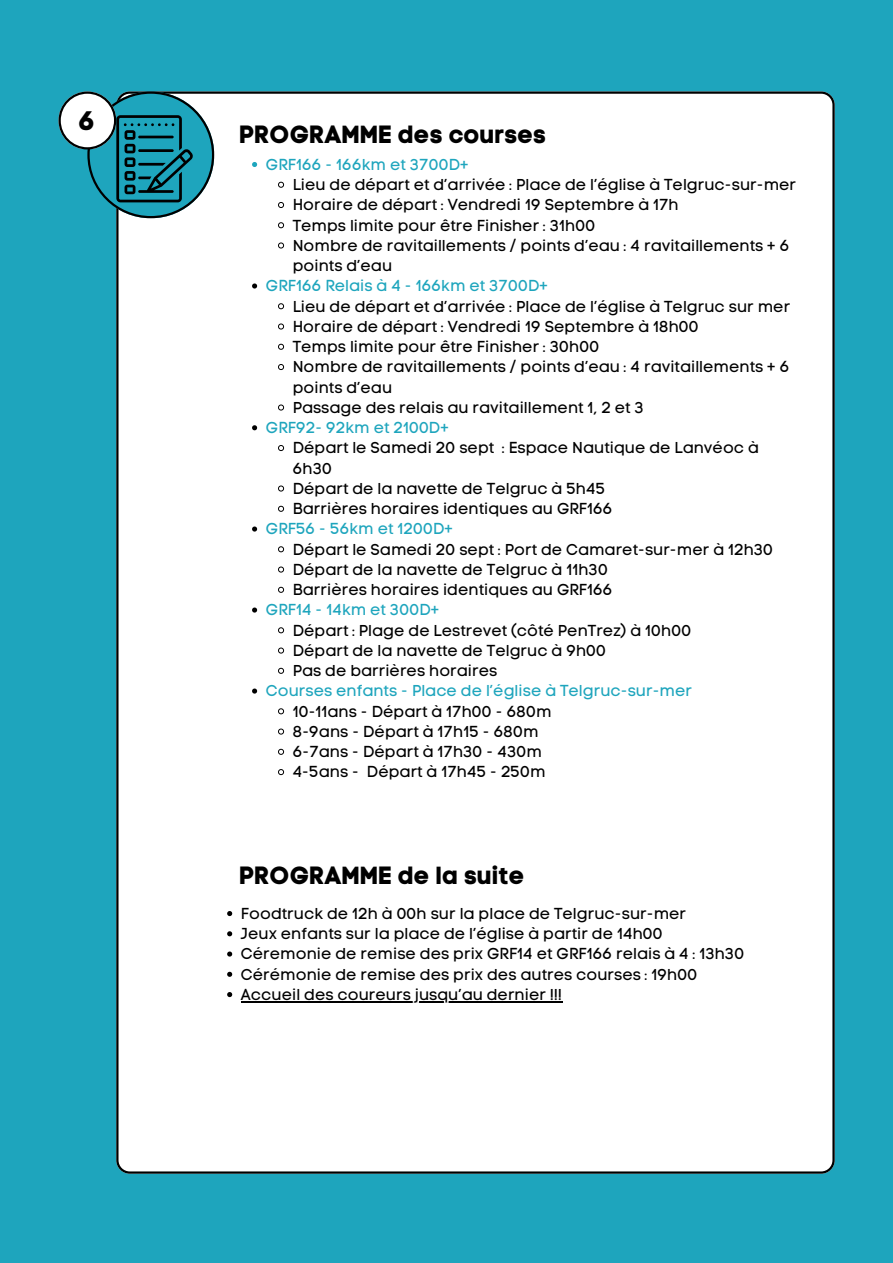
<style>
.page{position:relative;width:893px;height:1263px;background:#1ea5bd}
.page>*{position:absolute;margin:0;border:0;box-sizing:border-box;transform-origin:0 0}
.t1{font:26.78px "Code Pro Bold LC";color:#000}
.t2{font:24.75px "Code Pro Bold LC";color:#000}
.t3{font:15.75px/20.2px "Code Pro Normal LC";color:#000}
.t4{font:15.75px "Code Pro Normal LC";color:#1ea5bd}
</style>
<div class="page">
<div style="left:116px;top:91px;width:718px;height:1083px;background:#fff"></div>
<svg style="left:58px;top:91px;width:156px;height:127px"></svg>
<svg style="left:252px;top:162px;width:5px;height:5px"></svg>
<svg style="left:278px;top:182px;width:6px;height:6px"></svg>
<svg style="left:278px;top:202px;width:6px;height:6px"></svg>
<svg style="left:278px;top:222px;width:6px;height:6px"></svg>
<svg style="left:278px;top:242px;width:6px;height:7px"></svg>
<svg style="left:252px;top:283px;width:5px;height:6px"></svg>
<svg style="left:278px;top:303px;width:6px;height:6px"></svg>
<svg style="left:278px;top:323px;width:6px;height:7px"></svg>
<svg style="left:278px;top:344px;width:6px;height:6px"></svg>
<svg style="left:278px;top:364px;width:6px;height:6px"></svg>
<svg style="left:278px;top:404px;width:6px;height:7px"></svg>
<svg style="left:252px;top:425px;width:5px;height:5px"></svg>
<svg style="left:278px;top:445px;width:6px;height:6px"></svg>
<svg style="left:278px;top:485px;width:6px;height:7px"></svg>
<svg style="left:278px;top:506px;width:6px;height:6px"></svg>
<svg style="left:252px;top:526px;width:5px;height:6px"></svg>
<svg style="left:278px;top:546px;width:6px;height:6px"></svg>
<svg style="left:278px;top:566px;width:6px;height:7px"></svg>
<svg style="left:278px;top:587px;width:6px;height:6px"></svg>
<svg style="left:252px;top:607px;width:5px;height:6px"></svg>
<svg style="left:278px;top:627px;width:6px;height:6px"></svg>
<svg style="left:278px;top:647px;width:6px;height:7px"></svg>
<svg style="left:278px;top:668px;width:6px;height:6px"></svg>
<svg style="left:252px;top:688px;width:5px;height:6px"></svg>
<svg style="left:278px;top:708px;width:6px;height:6px"></svg>
<svg style="left:278px;top:728px;width:6px;height:7px"></svg>
<svg style="left:278px;top:749px;width:6px;height:6px"></svg>
<svg style="left:278px;top:769px;width:6px;height:6px"></svg>
<svg style="left:227px;top:911px;width:5px;height:5px"></svg>
<svg style="left:227px;top:931px;width:5px;height:5px"></svg>
<svg style="left:227px;top:951px;width:5px;height:5px"></svg>
<svg style="left:227px;top:972px;width:5px;height:5px"></svg>
<svg style="left:227px;top:992px;width:5px;height:5px"></svg>
<hr style="left:241px;top:1001px;width:321px;height:1px;background:#000">
<p class="t1" style="left:79px;top:104px;width:17px">6</p>
<p class="t2" style="left:239px;top:120px;width:309px">PROGRAMME des courses</p>
<h1 class="t4" style="left:266px;top:155px;width:204px">GRF166 - 166km et 3700D+</h1>
<p class="t3" style="left:293px;top:174px;width:505px">Lieu de départ et d’arrivée : Place de l’église à Telgruc-sur-mer</p>
<p class="t3" style="left:293px;top:195px;width:388px">Horaire de départ : Vendredi 19 Septembre à 17h</p>
<p class="t3" style="left:293px;top:215px;width:304px">Temps limite pour être Finisher : 31h00</p>
<p class="t3" style="left:293px;top:235px;width:498px">Nombre de ravitaillements / points d’eau : 4 ravitaillements + 6 points d’eau</p>
<p class="t4" style="left:266px;top:276px;width:284px">GRF166 Relais à 4 - 166km et 3700D+</p>
<p class="t3" style="left:293px;top:296px;width:499px">Lieu de départ et d’arrivée : Place de l’église à Telgruc sur mer</p>
<p class="t3" style="left:293px;top:316px;width:408px">Horaire de départ : Vendredi 19 Septembre à 18h00</p>
<p class="t3" style="left:293px;top:336px;width:308px">Temps limite pour être Finisher : 30h00</p>
<p class="t3" style="left:293px;top:357px;width:498px">Nombre de ravitaillements / points d’eau : 4 ravitaillements + 6 points d’eau</p>
<p class="t3" style="left:293px;top:397px;width:353px">Passage des relais au ravitaillement 1, 2 et 3</p>
<p class="t4" style="left:266px;top:418px;width:185px">GRF92- 92km et 2100D+</p>
<p class="t3" style="left:293px;top:438px;width:468px">Départ le Samedi 20 sept : Espace Nautique de Lanvéoc à<br>6h30</p>
<p class="t3" style="left:293px;top:478px;width:314px">Départ de la navette de Telgruc à 5h45</p>
<p class="t3" style="left:293px;top:498px;width:321px">Barrières horaires identiques au GRF166</p>
<p class="t4" style="left:266px;top:519px;width:189px">GRF56 - 56km et 1200D+</p>
<p class="t3" style="left:293px;top:539px;width:482px">Départ le Samedi 20 sept : Port de Camaret-sur-mer à 12h30</p>
<p class="t3" style="left:293px;top:559px;width:317px">Départ de la navette de Telgruc à 11h30</p>
<p class="t3" style="left:293px;top:579px;width:321px">Barrières horaires identiques au GRF166</p>
<p class="t4" style="left:266px;top:600px;width:175px">GRF14 - 14km et 300D+</p>
<p class="t3" style="left:293px;top:620px;width:400px">Départ : Plage de Lestrevet (côté PenTrez) à 10h00</p>
<p class="t3" style="left:293px;top:640px;width:315px">Départ de la navette de Telgruc à 9h00</p>
<p class="t3" style="left:293px;top:660px;width:206px">Pas de barrières horaires</p>
<p class="t4" style="left:266px;top:681px;width:428px">Courses enfants - Place de l’église à Telgruc-sur-mer</p>
<p class="t3" style="left:293px;top:701px;width:260px">10-11ans - Départ à 17h00 - 680m</p>
<p class="t3" style="left:293px;top:721px;width:247px">8-9ans - Départ à 17h15 - 680m</p>
<p class="t3" style="left:293px;top:741px;width:251px">6-7ans - Départ à 17h30 - 430m</p>
<p class="t3" style="left:293px;top:762px;width:254px">4-5ans - Départ à 17h45 - 250m</p>
<p class="t2" style="left:239px;top:860px;width:287px">PROGRAMME de la suite</p>
<h1 class="t3" style="left:241px;top:903px;width:447px">Foodtruck de 12h à 00h sur la place de Telgruc-sur-mer</h1>
<p class="t3" style="left:241px;top:923px;width:423px">Jeux enfants sur la place de l’église à partir de 14h00</p>
<p class="t3" style="left:241px;top:944px;width:505px">Céremonie de remise des prix GRF14 et GRF166 relais à 4 : 13h30</p>
<p class="t3" style="left:241px;top:964px;width:458px">Cérémonie de remise des prix des autres courses : 19h00</p>
<p class="t3" style="left:241px;top:984px;width:322px">Accueil des coureurs jusqu’au dernier !!!</p>
</div>
